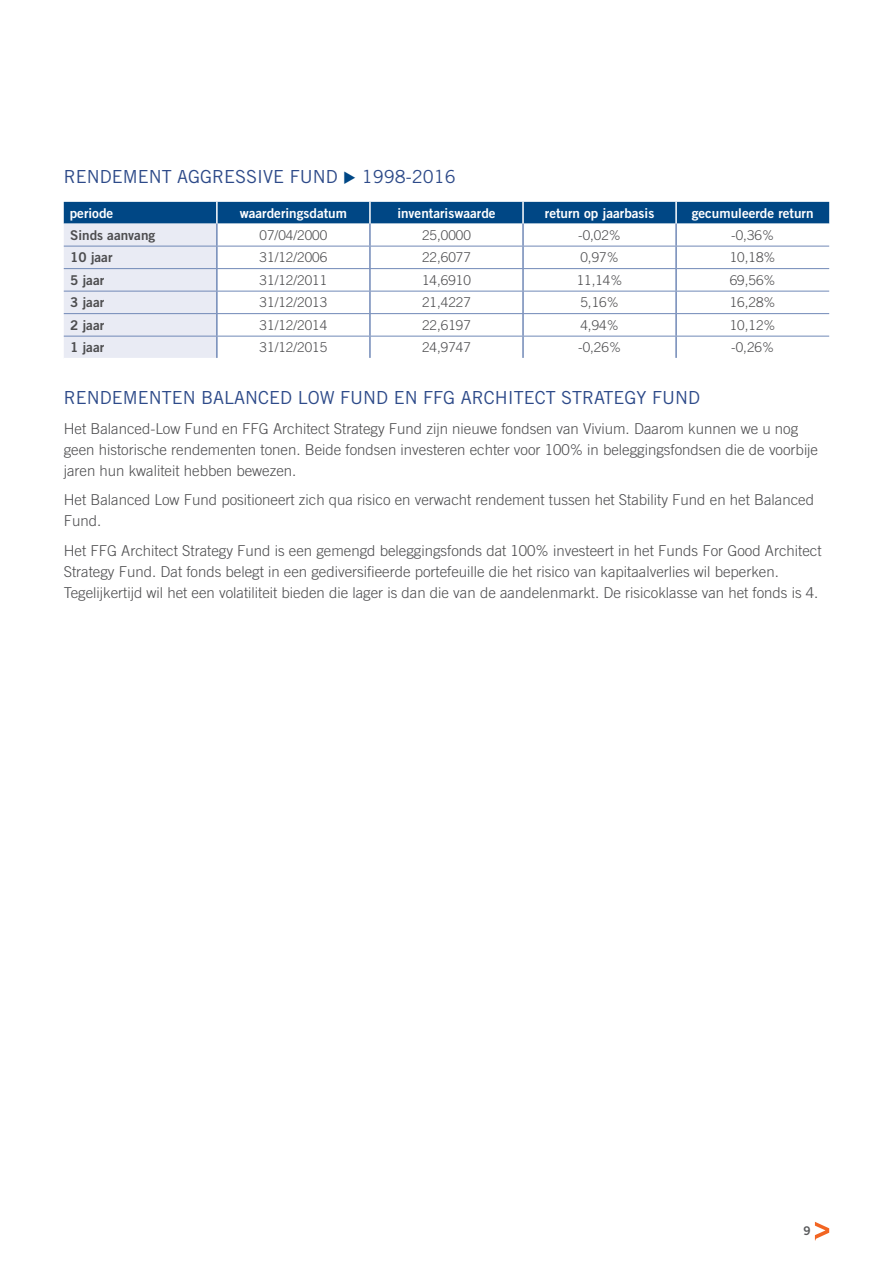
<style>
.page{position:relative;width:893px;height:1263px;background:#fff}
.page>*{position:absolute;margin:0;border:0;box-sizing:border-box;transform-origin:0 0}
.t1{font:18px "Trade Gothic LT Std";color:#2d4a89}
.t2{font:300 15px/21px "Trade Gothic LT Std";color:#4d4d4f}
.t3{font:300 13.5px "Trade Gothic LT Std";color:#4d4d4f}
.t4{font:13.5px "Trade Gothic LT Std Bd 2";color:#fff}
.t5{font:13.5px "Trade Gothic LT Std Bd 2";color:#4d4d4f}
.t6{font:12px "Trade Gothic LT Std Bd 2";color:#58595b}
.s1{color:#004785}
</style>
<div class="page">
<svg style="left:815px;top:1222px;width:14px;height:18px"></svg>
<svg style="left:64px;top:202px;width:765px;height:156px;background:#80a1c2"></svg>
<svg style="left:218px;top:224px;width:611px;height:134px"></svg>
<hr style="left:216px;top:202px;width:2px;height:22px;background:#fff">
<hr style="left:369px;top:202px;width:2px;height:22px;background:#fff">
<hr style="left:522px;top:202px;width:2px;height:22px;background:#fff">
<hr style="left:675px;top:202px;width:2px;height:22px;background:#fff">
<hr style="left:64px;top:246px;width:153px;height:1px;background:#7189b7">
<hr style="left:64px;top:268px;width:153px;height:1px;background:#7189b7">
<hr style="left:64px;top:291px;width:153px;height:1px;background:#7189b7">
<hr style="left:64px;top:313px;width:153px;height:1px;background:#7189b7">
<hr style="left:64px;top:336px;width:153px;height:1px;background:#7189b7">
<hr style="left:216px;top:224px;width:2px;height:22px;background:#7189b7">
<hr style="left:369px;top:224px;width:2px;height:22px;background:#7189b7">
<hr style="left:522px;top:224px;width:2px;height:22px;background:#7189b7">
<hr style="left:675px;top:224px;width:2px;height:22px;background:#7189b7">
<hr style="left:216px;top:246px;width:2px;height:22px;background:#7189b7">
<hr style="left:369px;top:246px;width:2px;height:22px;background:#7189b7">
<hr style="left:522px;top:246px;width:2px;height:22px;background:#7189b7">
<hr style="left:675px;top:246px;width:2px;height:22px;background:#7189b7">
<hr style="left:216px;top:269px;width:2px;height:22px;background:#7189b7">
<hr style="left:369px;top:269px;width:2px;height:22px;background:#7189b7">
<hr style="left:522px;top:269px;width:2px;height:22px;background:#7189b7">
<hr style="left:675px;top:269px;width:2px;height:22px;background:#7189b7">
<hr style="left:216px;top:291px;width:2px;height:22px;background:#7189b7">
<hr style="left:369px;top:291px;width:2px;height:22px;background:#7189b7">
<hr style="left:522px;top:291px;width:2px;height:22px;background:#7189b7">
<hr style="left:675px;top:291px;width:2px;height:22px;background:#7189b7">
<hr style="left:216px;top:314px;width:2px;height:22px;background:#7189b7">
<hr style="left:369px;top:314px;width:2px;height:22px;background:#7189b7">
<hr style="left:522px;top:314px;width:2px;height:22px;background:#7189b7">
<hr style="left:675px;top:314px;width:2px;height:22px;background:#7189b7">
<hr style="left:216px;top:336px;width:2px;height:22px;background:#7189b7">
<hr style="left:369px;top:336px;width:2px;height:22px;background:#7189b7">
<hr style="left:522px;top:336px;width:2px;height:22px;background:#7189b7">
<hr style="left:675px;top:336px;width:2px;height:22px;background:#7189b7">
<hr style="left:217px;top:246px;width:153px;height:1px;background:#7189b7">
<hr style="left:217px;top:268px;width:153px;height:1px;background:#7189b7">
<hr style="left:217px;top:291px;width:153px;height:1px;background:#7189b7">
<hr style="left:217px;top:313px;width:153px;height:1px;background:#7189b7">
<hr style="left:217px;top:336px;width:153px;height:1px;background:#7189b7">
<hr style="left:370px;top:246px;width:153px;height:1px;background:#7189b7">
<hr style="left:523px;top:246px;width:153px;height:1px;background:#7189b7">
<hr style="left:676px;top:246px;width:153px;height:1px;background:#7189b7">
<hr style="left:370px;top:268px;width:153px;height:1px;background:#7189b7">
<hr style="left:523px;top:268px;width:153px;height:1px;background:#7189b7">
<hr style="left:676px;top:268px;width:153px;height:1px;background:#7189b7">
<hr style="left:370px;top:291px;width:153px;height:1px;background:#7189b7">
<hr style="left:523px;top:291px;width:153px;height:1px;background:#7189b7">
<hr style="left:676px;top:291px;width:153px;height:1px;background:#7189b7">
<hr style="left:370px;top:313px;width:153px;height:1px;background:#7189b7">
<hr style="left:523px;top:313px;width:153px;height:1px;background:#7189b7">
<hr style="left:676px;top:313px;width:153px;height:1px;background:#7189b7">
<hr style="left:370px;top:336px;width:153px;height:1px;background:#7189b7">
<hr style="left:523px;top:336px;width:153px;height:1px;background:#7189b7">
<hr style="left:676px;top:336px;width:153px;height:1px;background:#7189b7">
<p class="t1" style="left:64px;top:166px;width:394px">RENDEMENT AGGRESSIVE FUND <span class="s1">◆</span> 1998-2016</p>
<p class="t4" style="left:70px;top:204px;width:45px">periode</p>
<p class="t4" style="left:240px;top:204px;width:109px">waarderingsdatum</p>
<p class="t4" style="left:397px;top:204px;width:100px">inventariswaarde</p>
<p class="t4" style="left:545px;top:204px;width:111px">return op jaarbasis</p>
<p class="t4" style="left:692px;top:204px;width:123px">gecumuleerde return</p>
<p class="t5" style="left:70px;top:227px;width:87px">Sinds aanvang</p>
<p class="t3" style="left:260px;top:227px;width:69px">07/04/2000</p>
<p class="t3" style="left:422px;top:227px;width:50px">25,0000</p>
<p class="t3" style="left:578px;top:227px;width:44px">-0,02%</p>
<p class="t3" style="left:731px;top:227px;width:44px">-0,36%</p>
<p class="t5" style="left:70px;top:249px;width:44px">10 jaar</p>
<p class="t3" style="left:260px;top:249px;width:69px">31/12/2006</p>
<p class="t3" style="left:422px;top:249px;width:50px">22,6077</p>
<p class="t3" style="left:580px;top:249px;width:40px">0,97%</p>
<p class="t3" style="left:730px;top:249px;width:47px">10,18%</p>
<p class="t5" style="left:70px;top:272px;width:36px">5 jaar</p>
<p class="t3" style="left:260px;top:272px;width:69px">31/12/2011</p>
<p class="t3" style="left:422px;top:272px;width:50px">14,6910</p>
<p class="t3" style="left:577px;top:272px;width:47px">11,14%</p>
<p class="t3" style="left:730px;top:272px;width:47px">69,56%</p>
<p class="t5" style="left:70px;top:294px;width:36px">3 jaar</p>
<p class="t3" style="left:260px;top:294px;width:69px">31/12/2013</p>
<p class="t3" style="left:422px;top:294px;width:50px">21,4227</p>
<p class="t3" style="left:580px;top:294px;width:40px">5,16%</p>
<p class="t3" style="left:730px;top:294px;width:47px">16,28%</p>
<p class="t5" style="left:70px;top:317px;width:36px">2 jaar</p>
<p class="t3" style="left:260px;top:317px;width:69px">31/12/2014</p>
<p class="t3" style="left:422px;top:317px;width:50px">22,6197</p>
<p class="t3" style="left:580px;top:317px;width:40px">4,94%</p>
<p class="t3" style="left:730px;top:317px;width:47px">10,12%</p>
<p class="t5" style="left:70px;top:339px;width:36px">1 jaar</p>
<p class="t3" style="left:260px;top:339px;width:69px">31/12/2015</p>
<p class="t3" style="left:422px;top:339px;width:50px">24,9747</p>
<p class="t3" style="left:578px;top:339px;width:44px">-0,26%</p>
<p class="t3" style="left:731px;top:339px;width:44px">-0,26%</p>
<p class="t1" style="left:64px;top:387px;width:638px">RENDEMENTEN BALANCED LOW FUND EN FFG ARCHITECT STRATEGY FUND</p>
<p class="t2" style="left:64px;top:418px;width:756px">Het Balanced-Low Fund en FFG Architect Strategy Fund zijn nieuwe fondsen van Vivium. Daarom kunnen we u nog geen historische rendementen tonen. Beide fondsen investeren echter voor 100% in beleggingsfondsen die de voorbije jaren hun kwaliteit hebben bewezen.</p>
<p class="t2" style="left:64px;top:489px;width:752px">Het Balanced Low Fund positioneert zich qua risico en verwacht rendement tussen het Stability Fund en het Balanced<br>Fund.</p>
<p class="t2" style="left:64px;top:540px;width:759px">Het FFG Architect Strategy Fund is een gemengd beleggingsfonds dat 100% investeert in het Funds For Good Architect<br>Strategy Fund. Dat fonds belegt in een gediversifieerde portefeuille die het risico van kapitaalverlies wil beperken.<br>Tegelijkertijd wil het een volatiliteit bieden die lager is dan die van de aandelenmarkt. De risicoklasse van het fonds is 4.</p>
<p class="t6" style="left:803px;top:1224px;width:9px">9</p>
</div>
